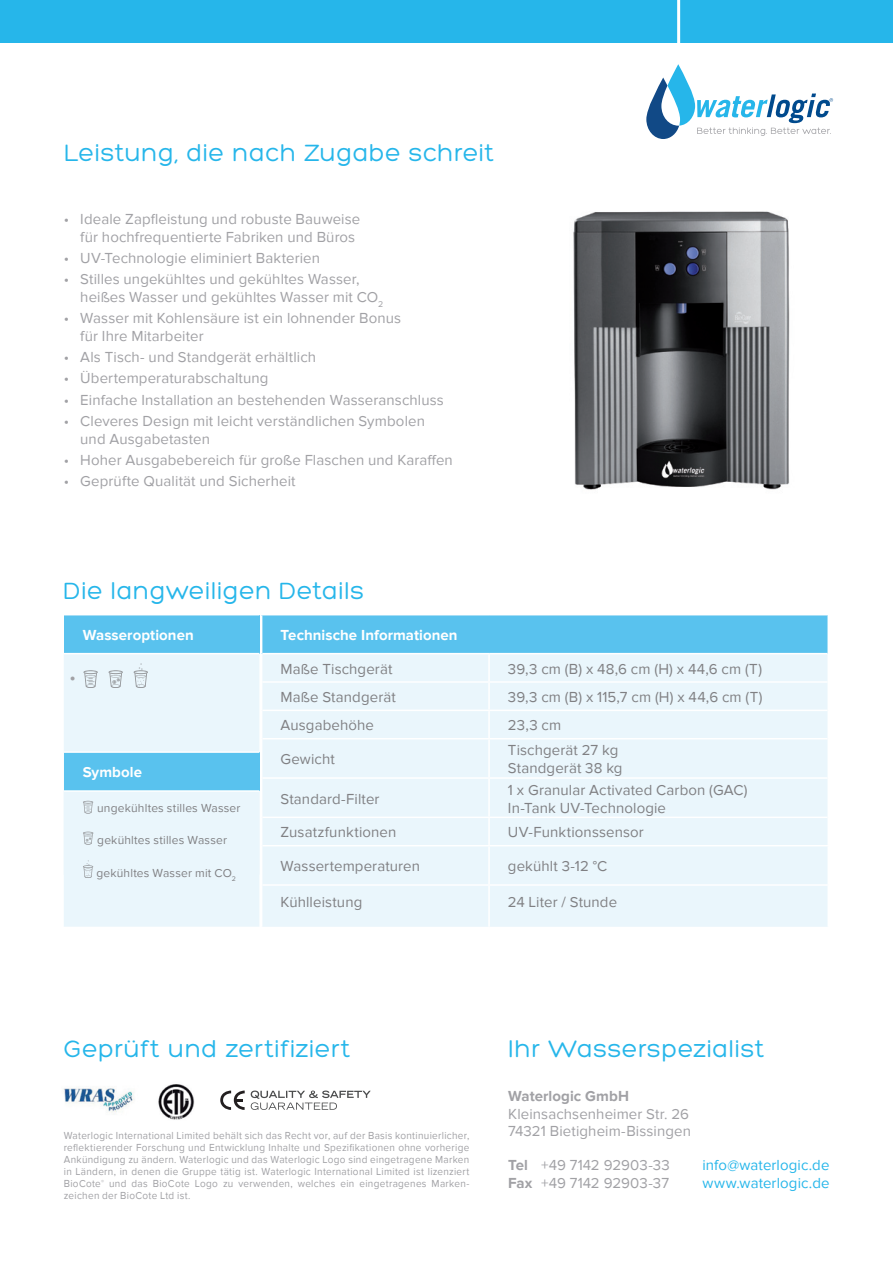
<style>
.page{position:relative;width:893px;height:1263px;background:#fff}
.page>*{position:absolute;margin:0;border:0;box-sizing:border-box;transform-origin:0 0}
.t1{font:25.5px "Hero";letter-spacing:.02em;color:#26b6ea}
.t2{font:18px "Proxima Nova";color:#a1a1a5}
.t3{font:15px/18px "Proxima Nova";letter-spacing:.005em;color:#a1a1a5}
.t4{font:15px/18px "Proxima Nova";letter-spacing:.005em;color:#808083}
.t5{font:700 15px "Proxima Nova";letter-spacing:.005em;color:#fff}
.t6{font:15px/17.2px "Proxima Nova";letter-spacing:.005em;color:#26b6ea}
.t7{font:700 15px "Proxima Nova";letter-spacing:.005em;color:#a1a1a5}
.t8{font:12px "Proxima Nova";letter-spacing:.015em;color:#808083}
.t9{font:10.5px/12px "Proxima Nova";letter-spacing:.03em;color:#a1a1a5;text-align:justify;scale:.95 1}
.s1{font-weight:700}
</style>
<div class="page">
<img style="left:573px;top:211px;width:217px;height:279px">
<div style="left:0;top:0;width:893px;height:43px;background:#26b6ea"></div>
<hr style="left:677px;top:0;width:3px;height:45px;background:#fff">
<svg style="left:251px;top:1090px;width:120px;height:20px"></svg>
<svg style="left:220px;top:1090px;width:25px;height:20px"></svg>
<img style="left:64px;top:1088px;width:70px;height:24px">
<img style="left:158px;top:1084px;width:37px;height:36px">
<svg style="left:646px;top:64px;width:187px;height:75px"></svg>
<div style="left:64px;top:615px;width:195px;height:39px;background:#59c2ee"></div>
<hr style="left:64px;top:653px;width:195px;height:1px;background:#fff">
<div style="left:262px;top:615px;width:566px;height:39px;background:#59c2ee"></div>
<div style="left:262px;top:654px;width:565px;height:273px;background:#eaf6fc"></div>
<hr style="left:262px;top:653px;width:227px;height:1px;background:#fff">
<hr style="left:262px;top:681px;width:227px;height:2px;background:#fff">
<hr style="left:262px;top:710px;width:227px;height:1px;background:#fff">
<hr style="left:262px;top:738px;width:227px;height:1px;background:#fff">
<hr style="left:262px;top:777px;width:227px;height:2px;background:#fff">
<hr style="left:262px;top:816px;width:227px;height:2px;background:#fff">
<hr style="left:262px;top:845px;width:227px;height:1px;background:#fff">
<hr style="left:262px;top:884px;width:227px;height:2px;background:#fff">
<hr style="left:827px;top:615px;width:2px;height:39px;background:#fff">
<hr style="left:489px;top:653px;width:338px;height:1px;background:#fff">
<hr style="left:488px;top:654px;width:2px;height:27px;background:#fff">
<hr style="left:489px;top:681px;width:338px;height:2px;background:#fff">
<hr style="left:488px;top:683px;width:2px;height:27px;background:#fff">
<hr style="left:489px;top:710px;width:338px;height:1px;background:#fff">
<hr style="left:488px;top:711px;width:2px;height:27px;background:#fff">
<hr style="left:489px;top:738px;width:338px;height:1px;background:#fff">
<hr style="left:488px;top:739px;width:2px;height:38px;background:#fff">
<hr style="left:489px;top:777px;width:338px;height:2px;background:#fff">
<hr style="left:488px;top:779px;width:2px;height:37px;background:#fff">
<hr style="left:489px;top:816px;width:338px;height:2px;background:#fff">
<hr style="left:488px;top:818px;width:2px;height:27px;background:#fff">
<hr style="left:489px;top:845px;width:340px;height:1px;background:#fff">
<hr style="left:488px;top:846px;width:2px;height:38px;background:#fff">
<hr style="left:489px;top:884px;width:340px;height:2px;background:#fff">
<hr style="left:488px;top:886px;width:2px;height:41px;background:#fff">
<svg style="left:64px;top:654px;width:196px;height:273px;background:#d5eef9"></svg>
<h1 class="t1" style="left:64px;top:139px;width:432px">Leistung, die nach Zugabe schreit</h1>
<p class="t3" style="left:80px;top:211px;width:281px;text-indent:-16px">• Ideale Zapfleistung und robuste Bauweise für hochfrequentierte Fabriken und Büros</p>
<p class="t3" style="left:64px;top:250px;width:258px">• UV-Technologie eliminiert Bakterien</p>
<p class="t3" style="left:80px;top:271px;width:304px;text-indent:-16px">• Stilles ungekühltes und gekühltes Wasser, heißes Wasser und gekühltes Wasser mit CO<sub>2</sub></p>
<p class="t3" style="left:80px;top:310px;width:322px;text-indent:-16px">• Wasser mit Kohlensäure ist ein lohnender Bonus für Ihre Mitarbeiter</p>
<p class="t3" style="left:64px;top:349px;width:254px">• Als Tisch- und Standgerät erhältlich</p>
<p class="t3" style="left:64px;top:370px;width:206px">• Übertemperaturabschaltung</p>
<p class="t3" style="left:64px;top:391px;width:382px">• Einfache Installation an bestehenden Wasseranschluss</p>
<p class="t3" style="left:80px;top:412px;width:346px;text-indent:-16px">• Cleveres Design mit leicht verständlichen Symbolen und Ausgabetasten</p>
<p class="t3" style="left:64px;top:451px;width:391px">• Hoher Ausgabebereich für große Flaschen und Karaffen</p>
<p class="t3" style="left:64px;top:472px;width:233px">• Geprüfte Qualität und Sicherheit</p>
<h1 class="t1" style="left:64px;top:577px;width:302px">Die langweiligen Details</h1>
<p class="t5" style="left:83px;top:626px;width:113px">Wasseroptionen</p>
<p class="t2" style="left:69px;top:666px;width:8px">•</p>
<p class="t5" style="left:83px;top:764px;width:61px">Symbole</p>
<p class="t8" style="left:97px;top:801px;width:145px">ungekühltes stilles Wasser</p>
<p class="t8" style="left:97px;top:833px;width:131px">gekühltes stilles Wasser</p>
<p class="t8" style="left:96px;top:866px;width:141px">gekühltes Wasser mit CO<sub>2</sub></p>
<p class="t5" style="left:281px;top:626px;width:179px">Technische Informationen</p>
<p class="t4" style="left:281px;top:660px;width:113px">Maße Tischgerät</p>
<p class="t4" style="left:508px;top:660px;width:256px">39,3 cm (B) x 48,6 cm (H) x 44,6 cm (T)</p>
<p class="t4" style="left:281px;top:688px;width:117px">Maße Standgerät</p>
<p class="t4" style="left:508px;top:688px;width:256px">39,3 cm (B) x 115,7 cm (H) x 44,6 cm (T)</p>
<p class="t4" style="left:281px;top:717px;width:95px">Ausgabehöhe</p>
<p class="t4" style="left:508px;top:717px;width:55px">23,3 cm</p>
<p class="t4" style="left:281px;top:750px;width:56px">Gewicht</p>
<p class="t4" style="left:508px;top:741px;width:116px">Tischgerät 27 kg<br>Standgerät 38 kg</p>
<p class="t4" style="left:281px;top:790px;width:100px">Standard-Filter</p>
<p class="t4" style="left:508px;top:781px;width:241px">1 x Granular Activated Carbon (GAC)<br>In-Tank UV-Technologie</p>
<p class="t4" style="left:281px;top:824px;width:117px">Zusatzfunktionen</p>
<p class="t4" style="left:508px;top:824px;width:137px">UV-Funktionssensor</p>
<p class="t4" style="left:281px;top:857px;width:141px">Wassertemperaturen</p>
<p class="t4" style="left:508px;top:857px;width:101px">gekühlt 3-12 °C</p>
<p class="t4" style="left:281px;top:894px;width:83px">Kühlleistung</p>
<p class="t4" style="left:508px;top:894px;width:111px">24 Liter / Stunde</p>
<h1 class="t1" style="left:64px;top:1036px;width:288px">Geprüft und zertifiziert</h1>
<p class="t9" style="left:64px;top:1130px;width:428px">Waterlogic International Limited behält sich das Recht vor, auf der Basis kontinuierlicher, reflektierender Forschung und Entwicklung Inhalte und Spezifikationen ohne vorherige Ankündigung zu ändern. Waterlogic und das Waterlogic Logo sind eingetragene Marken in Ländern, in denen die Gruppe tätig ist. Waterlogic International Limited ist lizenziert BioCote<sup>®</sup> und das BioCote Logo zu verwenden, welches ein eingetragenes Marken&shy;zeichen der BioCote Ltd ist.</p>
<h1 class="t1" style="left:508px;top:1036px;width:258px">Ihr Wasserspezialist</h1>
<p class="t7" style="left:508px;top:1087px;width:122px">Waterlogic GmbH</p>
<p class="t3" style="left:508px;top:1105px;width:184px;line-height:17.2px">Kleinsachsenheimer Str. 26<br>74321 Bietigheim-Bissingen</p>
<p class="t3" style="left:508px;top:1157px;width:163px;line-height:17.2px"><span class="s1">Tel</span> +49 7142 92903-33<br><span class="s1">Fax</span> +49 7142 92903-37</p>
<p class="t6" style="left:702px;top:1157px;width:129px">info@waterlogic.de www.waterlogic.de</p>
</div>
